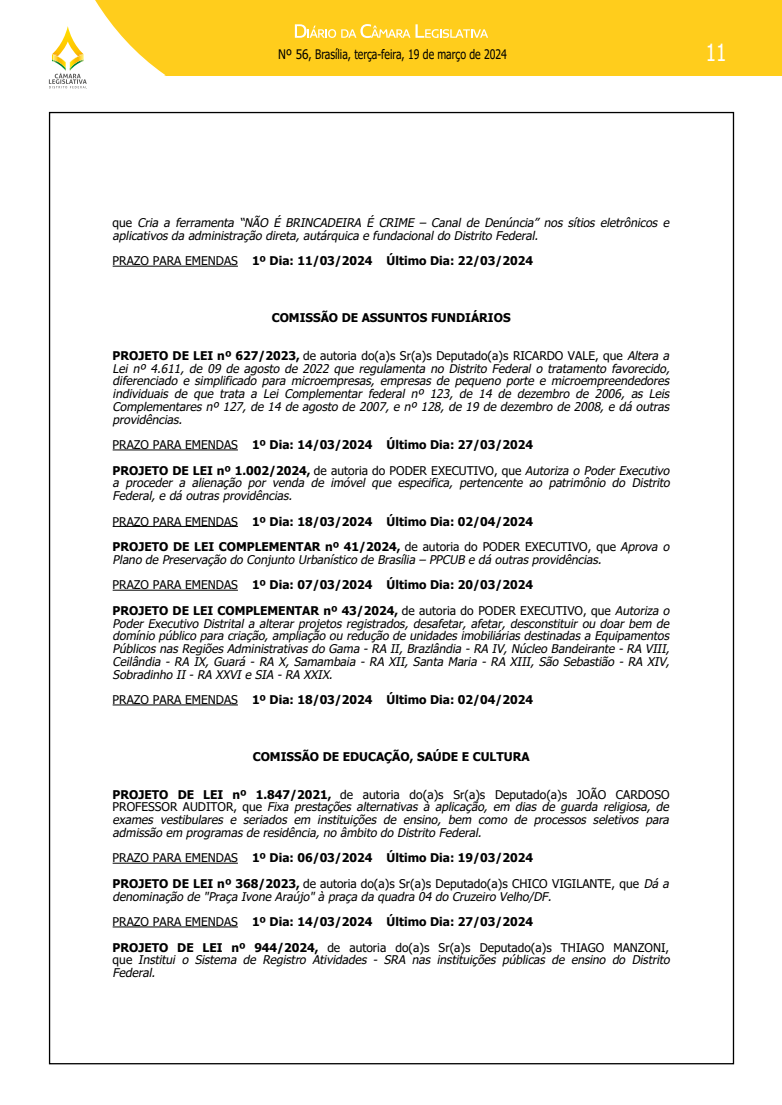
<style>
.page{position:relative;width:782px;height:1105px;background:#fff}
.page>*{position:absolute;margin:0;border:0;box-sizing:border-box;transform-origin:0 0}
.t1{font:23.6px "Tahoma";color:#fff;scale:.8 1}
.t2{font:13.1px "Tahoma";color:#000;scale:.9 1}
.t3{font:italic 12px/12.7px "Tahoma";color:#000}
.t4{font:700 12px/25.5px "Tahoma";color:#000}
.t5{font:12px/25.5px "Tahoma";color:#000}
.s1{font-style:normal}
.s2{font-weight:400}
.s3{font-weight:700;font-style:normal}
.s4{font-weight:400;font-style:italic}
.s5{font-weight:700}
.s6{font-style:italic}
</style>
<div class="page">
<div style="left:0;top:0;width:781px;height:75px;background:#ffcd1c"></div>
<svg style="left:0;top:0;width:165px;height:89px"></svg>
<svg style="left:295px;top:24px;width:193px;height:14px"></svg>
<hr style="left:113px;top:266px;width:125px;height:1px;background:#000">
<hr style="left:113px;top:450px;width:125px;height:1px;background:#000">
<hr style="left:113px;top:526px;width:125px;height:1px;background:#000">
<hr style="left:113px;top:590px;width:125px;height:1px;background:#000">
<hr style="left:113px;top:705px;width:125px;height:1px;background:#000">
<hr style="left:113px;top:863px;width:125px;height:1px;background:#000">
<hr style="left:113px;top:927px;width:125px;height:1px;background:#000">
<p class="t2" style="left:278px;top:46px;width:255px">Nº 56, Brasília, terça-feira, 19 de março de 2024</p>
<h1 class="t1" style="left:705px;top:36px;width:27px">11</h1>
<p class="t3" style="left:113px;top:217px;width:561px"><span class="s1">q u e</span> Cria a ferramenta “NÃO É BRINCADEIRA É CRIME – Canal de Denúncia” nos sítios eletrônicos e aplicativosda administração direta,autárquica e fundacionaldo Distrito Federal.</p>
<p class="t4" style="left:113px;top:249px;width:421px"><span class="s2">PRAZO PARA EMENDAS</span> 1º Dia: 11/03/2024 Último Dia: 22/03/2024</p>
<p class="t4" style="left:271px;top:306px;width:240px">COMISSÃO DE ASSUNTOS FUNDIÁRIOS</p>
<p class="t3" style="left:113px;top:350px;width:561px;text-align:justify"><span class="s3">PROJETO DE LEI nº 627/2023,</span> <span class="s1">de autoria do(a)s Sr(a)s Deputado(a)s RICARDO VALE, que</span> Altera a Lei nº 4.611, de 09 de agosto de 2022 que regulamenta no Distrito Federal o tratamento favorecido, diferenciado e simplificado para microempresas, empresas de pequeno porte e microempreendedores individuais de que trata a Lei Complementar federal nº 123, de 14 de dezembro de 2006, as Leis Complementares nº 127, de 14 de agosto de 2007, e nº 128, de 19 de dezembro de 2008, e dá outras providências.</p>
<p class="t4" style="left:113px;top:433px;width:561px"><span class="s2">PRAZO PARA EMENDAS</span> 1º Dia: 14/03/2024 Último Dia: 27/03/2024<br>PROJETO DE LEI nº 1.002/2024, <span class="s2">de autoria do PODER EXECUTIVO, que</span> <span class="s4">Autoriza o Poder Executivo</span></p>
<p class="t3" style="left:113px;top:477px;width:561px">a proceder a alienação por venda de imóvel que especifica, pertencente ao patrimônio do Distrito<br>Federal,e dá outrasprovidências.</p>
<p class="t4" style="left:113px;top:509px;width:561px"><span class="s2">PRAZO PARA EMENDAS</span> 1º Dia: 18/03/2024 Último Dia: 02/04/2024<br>PROJETO DE LEI COMPLEMENTAR nº 41/2024, <span class="s2">de autoria do PODER EXECUTIVO, que</span> <span class="s4">Aprova o</span></p>
<p class="t3" style="left:113px;top:547px;width:561px;line-height:25.5px">Plano de Preservação do Conj unto Urbanístico de Brasília – PPCUB e dá outrasprovidências.<br><span class="s1">PRAZO PARA EMENDAS</span> <span class="s3">1º Dia: 07/03/2024 Último Dia: 20/03/2024<br>PROJETO DE LEI COMPLEMENTAR nº 43/2024,</span> <span class="s1">de autoria do PODER EXECUTIVO, que</span> Autoriza o</p>
<p class="t3" style="left:113px;top:618px;width:561px;text-align:justify">Poder Executivo Distrital a alterar projetos registrados, desafetar, afetar, desconstituir ou doar bem de domínio público para criação,ampliação ou redução de unidadesimobiliáriasdestinadasa Equipamentos PúblicosnasRegiõesAdministrativasdo Gama -RA II,Brazlândia -RA IV,Núcleo Bandeirante -RA VIII, Ceilândia - RA IX, Guará - RA X, Samambaia - RA XII, Santa Maria - RA XIII, São Sebastião - RA XIV, Sobradinho II-RA XXVIe SIA -RA XXIX.</p>
<p class="t4" style="left:113px;top:688px;width:421px"><span class="s2">PRAZO PARA EMENDAS</span> 1º Dia: 18/03/2024 Último Dia: 02/04/2024</p>
<p class="t4" style="left:252px;top:745px;width:278px">COMISSÃO DE EDUCAÇÃO, SAÚDE E CULTURA</p>
<p class="t3" style="left:113px;top:789px;width:561px"><span class="s3">PROJETO DE LEI nº 1.847/2021,</span> <span class="s1">de autoria do(a)s Sr(a)s Deputado(a)s JOÃO CARDOSO P R O F E S S O R A U D I T O R , q u e</span> Fixa prestações alternativas à aplicação, em dias de guarda religiosa, de exames vestibulares e seriados em instituições de ensino, bem como de processos seletivos para admissão em programasde residência,no âmbito do Distrito Federal.</p>
<p class="t5" style="left:113px;top:846px;width:561px">PRAZO PARA EMENDAS <span class="s5">1º Dia: 06/03/2024 Último Dia: 19/03/2024<br>PROJETO DE LEI nº 368/2023,</span> de autoria do(a)s Sr(a)s Deputado(a)s CHICO VIGILANTE, que <span class="s6">Dá a</span></p>
<p class="t3" style="left:113px;top:884px;width:558px;line-height:25.5px">denominação de "Praça Ivone Araújo"à praça da quadra 04 do Cruzeiro Velho/DF.<br><span class="s1">PRAZO PARA EMENDAS</span> <span class="s3">1º Dia: 14/03/2024 Último Dia: 27/03/2024<br>PROJETO DE LEI nº 944/2024,</span> <span class="s1">de autoria do(a)s Sr(a)s Deputado(a)s THIAGO MANZONI,</span></p>
<p class="t3" style="left:113px;top:954px;width:561px"><span class="s1">q u e</span> Institui o Sistema de Registro Atividades - SRA nas instituições públicas de ensino do Distrito<br>Federal.</p>
</div>
